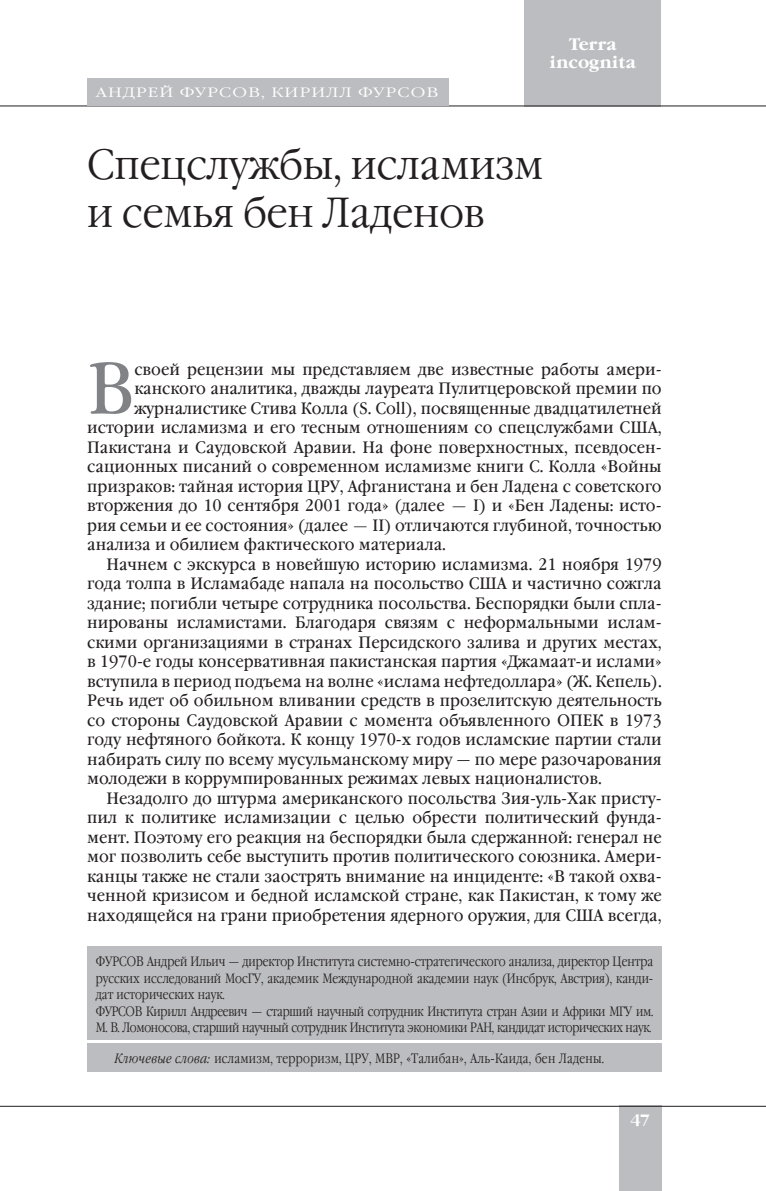
<style>
.page{position:relative;width:766px;height:1191px;background:#fff}
.page>*{position:absolute;margin:0;border:0;box-sizing:border-box;transform-origin:0 0}
.t1{font:72.15px "Garamond Book Narrow C";color:#808285;scale:1.1 1}
.t2{font:300 42px/48px "Garamond C";color:#231f20;scale:.92 1}
.t3{font:16.5px "Garamond Book Narrow C";color:#231f20;scale:1.1 1}
.t4{font:700 16.5px/18px "Garamond C";color:#fff;text-align:center}
.t5{font:700 15px "Garamond C";color:#fff}
.t6{font:300 13.5px/16.5px "Garamond Narrow C";color:#231f20}
.t7{font:300 13.5px "Garamond Narrow C";letter-spacing:.02em;color:#231f20}
.t8{font:300 13.5px "Garamond C";letter-spacing:.075em;color:#fff;scale:1.25 1}
.s1{font-style:italic}
</style>
<div class="page">
<div style="left:524px;top:0;width:136px;height:106px;background:#bcbdc0"></div>
<div style="left:619px;top:1106px;width:42px;height:85px;background:#bcbdc0"></div>
<hr style="left:0;top:1106px;width:765px;height:1px;background:#231f20">
<hr style="left:0;top:106px;width:765px;height:1px;background:#231f20">
<div style="left:87px;top:78px;width:362px;height:28px;background:#bcbdc0"></div>
<div style="left:87px;top:946px;width:574px;height:94px;background:#bcbdc0"></div>
<div style="left:87px;top:1043px;width:574px;height:28px;background:#bcbdc0"></div>
<p class="t8" style="left:96px;top:87px;width:275px">АНДРЕЙ ФУРСОВ, КИРИЛЛ ФУРСОВ</p>
<p class="t4" style="left:549px;top:37px;width:88px">Terra incognita</p>
<p class="t2" style="left:87px;top:145px;width:497px">Спецслужбы, исламизм и семья бен Ладенов</p>
<p class="t1" style="left:87px;top:360px;width:44px">В</p>
<p class="t3" style="left:134px;top:362px;width:481px">своей рецензии мы представляем две известные работы амери-</p>
<p class="t3" style="left:134px;top:382px;width:481px">канского аналитика, дважды лауреата Пулитцеровской премии по</p>
<p class="t3" style="left:134px;top:401px;width:481px">журналистике Стива Колла (S. Coll), посвященные двадцатилетней</p>
<p class="t3" style="left:87px;top:421px;width:523px">истории исламизма и его тесным отношениям со спецслужбами США,</p>
<p class="t3" style="left:87px;top:440px;width:523px">Пакистана и Саудовской Аравии. На фоне поверхностных, псевдосен-</p>
<p class="t3" style="left:87px;top:460px;width:523px">сационных писаний о современном исламизме книги С. Колла «Войны</p>
<p class="t3" style="left:87px;top:479px;width:523px">призраков: тайная история ЦРУ, Афганистана и бен Ладена с советского</p>
<p class="t3" style="left:87px;top:499px;width:523px">вторжения до 10 сентября 2001 года» (далее <span class="s1">—</span> I) и «Бен Ладены: исто-</p>
<p class="t3" style="left:87px;top:518px;width:523px">рия семьи и ее состояния» (далее <span class="s1">—</span> II) отличаются глубиной, точностью</p>
<p class="t3" style="left:87px;top:538px;width:327px">анализа и обилием фактического материала.</p>
<p class="t3" style="left:106px;top:557px;width:506px">Начнем с экскурса в новейшую историю исламизма. 21 ноября 1979</p>
<p class="t3" style="left:87px;top:577px;width:523px">года толпа в Исламабаде напала на посольство США и частично сожгла</p>
<p class="t3" style="left:87px;top:596px;width:523px">здание; погибли четыре сотрудника посольства. Беспорядки были спла-</p>
<p class="t3" style="left:87px;top:616px;width:523px">нированы исламистами. Благодаря связям с неформальными ислам-</p>
<p class="t3" style="left:87px;top:635px;width:523px">скими организациями в странах Персидского залива и других местах,</p>
<p class="t3" style="left:87px;top:655px;width:523px">в 1970-е годы консервативная пакистанская партия «Джамаат-и ислами»</p>
<p class="t3" style="left:87px;top:674px;width:523px">вступила в период подъема на волне «ислама нефтедоллара» (Ж. Кепель).</p>
<p class="t3" style="left:87px;top:694px;width:523px">Речь идет об обильном вливании средств в прозелитскую деятельность</p>
<p class="t3" style="left:87px;top:713px;width:523px">со стороны Саудовской Аравии с момента объявленного ОПЕК в 1973</p>
<p class="t3" style="left:87px;top:733px;width:523px">году нефтяного бойкота. К концу 1970-х годов исламские партии стали</p>
<p class="t3" style="left:87px;top:752px;width:523px">набирать силу по всему мусульманскому миру — по мере разочарования</p>
<p class="t3" style="left:87px;top:772px;width:469px">молодежи в коррумпированных режимах левых националистов.</p>
<p class="t3" style="left:106px;top:791px;width:506px">Незадолго до штурма американского посольства Зия-уль-Хак присту-</p>
<p class="t3" style="left:87px;top:811px;width:523px">пил к политике исламизации с целью обрести политический фунда-</p>
<p class="t3" style="left:87px;top:830px;width:523px">мент. Поэтому его реакция на беспорядки была сдержанной: генерал не</p>
<p class="t3" style="left:87px;top:850px;width:523px">мог позволить себе выступить против политического союзника. Амери-</p>
<p class="t3" style="left:87px;top:869px;width:523px">канцы также не стали заострять внимание на инциденте: «В такой охва-</p>
<p class="t3" style="left:87px;top:889px;width:523px">ченной кризисом и бедной исламской стране, как Пакистан, к тому же</p>
<p class="t3" style="left:87px;top:909px;width:523px">находящейся на грани приобретения ядерного оружия, для США всегда,</p>
<p class="t6" style="left:96px;top:954px;width:559px">ФУРСОВ Андрей Ильич — директор Института системно-стратегического анализа, директор Центра русских исследований МосГУ, академик Международной академии наук (Инсбрук, Австрия), канди&shy;дат исторических наук.<br>ФУРСОВ Кирилл Андреевич — старший научный сотрудник Института стран Азии и Африки МГУ им.<br>М. В. Ломоносова, старший научный сотрудник Института экономики РАН, кандидат исторических наук.</p>
<p class="t7" style="left:115px;top:1052px;width:490px"><span class="s1">Ключевые слова:</span> исламизм, терроризм, ЦРУ, МВР, «Талибан», Аль-Каида, бен Ладены.</p>
<p class="t5" style="left:631px;top:1113px;width:20px">47</p>
</div>
